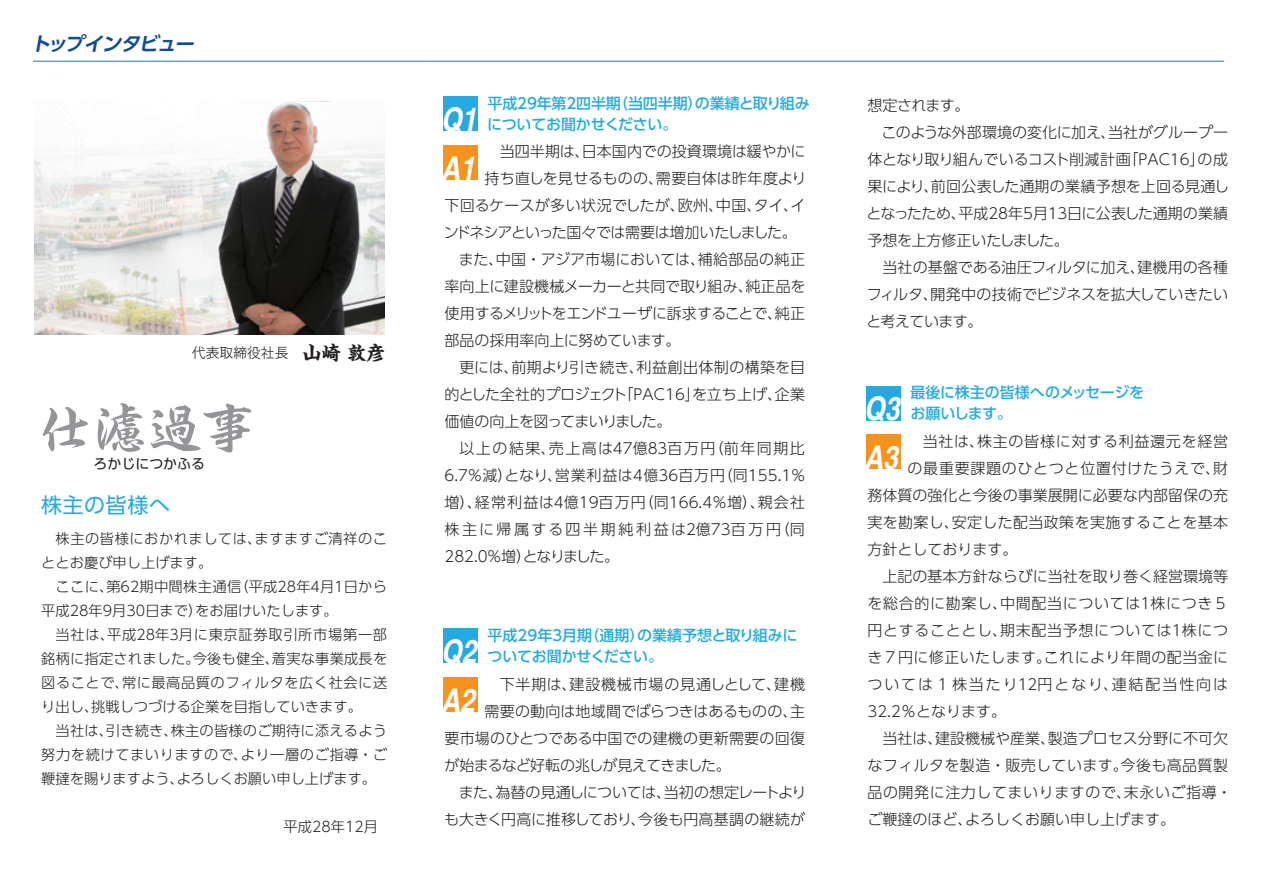
<style>
.page{position:relative;width:1263px;height:893px;background:#fff}
.page>*{position:absolute;margin:0;border:0;box-sizing:border-box;transform-origin:0 0}
.t1{font:54.6px "Hira Gyo Std N W8";color:#939598}
.t2{font:italic 700 32.7px/48.8px "Helvetica";color:#fff;scale:.81 1}
.t3{font:21px "UD Shin Go Pro";letter-spacing:.03em;color:#24aae1}
.t4{font:italic 700 19.2px "UD Shin Go Pro De";color:#0f4d91}
.t5{font:700 19.2px "Kaisho MCBK1 Pro De";color:#231f20}
.t6{font:300 15px/27px "UD Shin Go Pro";color:#231f20}
.t7{font:500 15px/21px "UD Shin Go Pro";letter-spacing:-.01em;color:#24aae1}
.t8{font:300 15px/27px "UD Shin Go Pro";letter-spacing:.045em;color:#231f20}
.t9{font:300 15px/27px "UD Shin Go Pro";letter-spacing:-.05em;color:#231f20}
.t10{font:300 15px "UD Shin Go Pro";letter-spacing:.025em;color:#231f20}
.t11{font:300 15px/27px "UD Shin Go Pro";letter-spacing:.135em;color:#231f20}
.t12{font:300 15px/27px "UD Shin Go Pro";letter-spacing:.03em;color:#231f20}
.t13{font:300 15px "UD Shin Go Pro";letter-spacing:-.045em;color:#231f20}
.t14{font:300 15px "UD Shin Go Pro";letter-spacing:.055em;color:#231f20}
.t15{font:300 15px/27px "UD Shin Go Pro";letter-spacing:.04em;color:#231f20}
.t16{font:300 15px "UD Shin Go Pro";letter-spacing:-.055em;color:#231f20}
.t17{font:300 15px "UD Shin Go Pro";letter-spacing:.125em;color:#231f20}
.t18{font:300 15px "UD Shin Go Pro";letter-spacing:-.025em;color:#231f20}
.t19{font:300 15px/27px "UD Shin Go Pro";letter-spacing:-.035em;color:#231f20}
.t20{font:300 15px "UD Shin Go Pro";letter-spacing:.05em;color:#231f20}
.t21{font:500 15px "UD Shin Go Pro";letter-spacing:-.065em;color:#24aae1}
.t22{font:300 14.25px/24px "UD Shin Go Pro";letter-spacing:.015em;color:#231f20}
.t23{font:300 14.25px/24px "UD Shin Go Pro";letter-spacing:.035em;color:#231f20}
.t24{font:300 14.25px "UD Shin Go Pro";letter-spacing:.04em;color:#231f20}
.t25{font:13.95px "UD Shin Go Pro";color:#231f20}
.t26{font:300 13.8px "Gothic MB101 Pr 5";color:#231f20}
</style>
<div class="page">
<hr style="left:425px;top:61px;width:799px;height:1px;background:#2079b0">
<hr style="left:33px;top:61px;width:392px;height:1px;background:#2079b0">
<img style="left:35px;top:101px;width:349px;height:234px">
<div style="left:443px;top:96px;width:34px;height:35px;background:#24aae1"></div>
<div style="left:443px;top:145px;width:34px;height:35px;background:#f7931d"></div>
<div style="left:443px;top:628px;width:34px;height:35px;background:#24aae1"></div>
<div style="left:443px;top:677px;width:34px;height:35px;background:#f7931d"></div>
<div style="left:866px;top:386px;width:34px;height:34px;background:#24aae1"></div>
<div style="left:866px;top:434px;width:34px;height:35px;background:#f7931d"></div>
<p class="t4" style="left:31px;top:29px;width:170px">トップインタビュー</p>
<p class="t5" style="left:302px;top:336px;width:84px">山崎敦彦</p>
<p class="t26" style="left:192px;top:341px;width:112px">代表取締役社長　</p>
<h2 class="t2" style="left:441px;top:94px;width:45px">Q1<br>1A</h2>
<p class="t7" style="left:487px;top:92px;width:192px">平成29年第2四半期<br>についてお聞かせください。</p>
<p class="t7" style="left:613px;top:92px;width:91px">（当四半期）</p>
<p class="t21" style="left:695px;top:91px;width:116px">の業績と取り組み</p>
<p class="t6" style="left:582px;top:137px;width:225px">日本国内での投資環境は緩やかに</p>
<p class="t6" style="left:500px;top:137px;width:91px">当四半期は、</p>
<p class="t6" style="left:656px;top:164px;width:152px">需要自体は昨年度より</p>
<p class="t6" style="left:484px;top:164px;width:180px">持ち直しを見せるものの、</p>
<p class="t6" style="left:444px;top:191px;width:242px">下回るケースが多い状況でしたが、</p>
<p class="t16" style="left:444px;top:220px;width:354px">ンドネシアといった国々では需要は増加いたしました。</p>
<p class="t10" style="left:698px;top:247px;width:109px">補給部品の純正</p>
<p class="t6" style="left:678px;top:191px;width:47px">欧州、</p>
<p class="t6" style="left:716px;top:191px;width:47px">中国、</p>
<p class="t6" style="left:754px;top:191px;width:53px">タイイ、</p>
<p class="t6" style="left:496px;top:245px;width:211px">中国・アジア市場においては、</p>
<p class="t6" style="left:444px;top:245px;width:60px">　また、</p>
<p class="t18" style="left:444px;top:274px;width:310px">率向上に建設機械メーカーと共同で取り組み、</p>
<p class="t6" style="left:745px;top:272px;width:62px">純正品を</p>
<p class="t13" style="left:444px;top:301px;width:339px">使用するメリットをエンドユーザに訴求することで、</p>
<p class="t6" style="left:444px;top:326px;width:238px">部品の採用率向上に努めています。</p>
<p class="t12" style="left:637px;top:353px;width:170px">利益創出体制の構築を目</p>
<p class="t6" style="left:775px;top:299px;width:32px">純正</p>
<p class="t6" style="left:511px;top:353px;width:134px">前期より引き続き、</p>
<p class="t6" style="left:444px;top:353px;width:76px">　更には、</p>
<p class="t6" style="left:867px;top:91px;width:103px">想定されます。</p>
<p class="t6" style="left:1108px;top:118px;width:122px">当社がグループ一</p>
<p class="t6" style="left:867px;top:118px;width:250px">　このような外部環境の変化に加え、</p>
<p class="t6" style="left:1123px;top:145px;width:83px">「PAC16」</p>
<p class="t6" style="left:867px;top:145px;width:363px">体となり取り組んでいるコスト削減計画<br>果により前回公表した通期の業績予想を上回る見通し</p>
<p class="t6" style="left:1197px;top:145px;width:32px">の成</p>
<p class="t6" style="left:923px;top:172px;width:16px">、</p>
<p class="t6" style="left:958px;top:199px;width:271px">平成28年5月13日に公表した通期の業績</p>
<p class="t19" style="left:866px;top:199px;width:204px">となったため、<br>予想を上方修正いたしました。</p>
<p class="t6" style="left:930px;top:253px;width:299px;text-indent:-63px">　当社の基盤である油圧フィルタに加え、<br>開発中の技術でビジネスを拡大していきたい</p>
<p class="t6" style="left:1137px;top:253px;width:92px">建機用の各種</p>
<p class="t9" style="left:866px;top:280px;width:117px">フィルタ、<br>と考えています。</p>
<p class="t7" style="left:910px;top:382px;width:235px">最後に株主の皆様へのメッセージを</p>
<p class="t9" style="left:444px;top:380px;width:229px">的とした全社的プロジェクト<br>価値の向上を図ってまいりました。</p>
<p class="t6" style="left:692px;top:380px;width:92px">を立ち上げ、</p>
<p class="t6" style="left:619px;top:380px;width:83px">「PAC16」</p>
<p class="t6" style="left:775px;top:380px;width:32px">企業</p>
<h2 class="t2" style="left:864px;top:384px;width:45px">Q3</h2>
<h1 class="t1" style="left:38px;top:386px;width:220px">仕濾過事</h1>
<p class="t7" style="left:910px;top:403px;width:103px">お願いします。</p>
<p class="t20" style="left:977px;top:429px;width:253px">株主の皆様に対する利益還元を経営</p>
<p class="t6" style="left:923px;top:427px;width:63px">当社は、</p>
<p class="t8" style="left:908px;top:454px;width:322px">の最重要課題のひとつと位置付けたうえで財、</p>
<p class="t6" style="left:867px;top:481px;width:362px">務体質の強化と今後の事業展開に必要な内部留保の充</p>
<p class="t10" style="left:952px;top:510px;width:278px">安定した配当政策を実施することを基本</p>
<p class="t6" style="left:709px;top:434px;width:98px">（前年同期比</p>
<p class="t6" style="left:549px;top:434px;width:168px">売上高は47億83百万円</p>
<p class="t6" style="left:444px;top:434px;width:113px">　以上の結果、</p>
<h2 class="t2" style="left:864px;top:433px;width:43px">3A</h2>
<p class="t25" style="left:93px;top:452px;width:113px">ろかじにつかふる</p>
<p class="t6" style="left:444px;top:461px;width:70px">6.7％減）</p>
<p class="t6" style="left:718px;top:461px;width:89px">（同155.1％</p>
<p class="t14" style="left:504px;top:463px;width:130px">となり営業利益は</p>
<p class="t6" style="left:547px;top:461px;width:16px">、</p>
<p class="t6" style="left:631px;top:461px;width:96px">４億36百万円</p>
<h3 class="t3" style="left:41px;top:488px;width:131px">株主の皆様へ</h3>
<p class="t11" style="left:444px;top:488px;width:362px">増）、<br>株主に帰属する四半期純利益は2億73百万 （円同<br>282.0％増となりました。</p>
<p class="t6" style="left:639px;top:488px;width:127px">（同166.4％増）、</p>
<p class="t14" style="left:475px;top:490px;width:172px">経常利益は4億19百万円</p>
<p class="t6" style="left:758px;top:488px;width:49px">親会社</p>
<p class="t6" style="left:867px;top:508px;width:93px">実を勘案し、</p>
<p class="t6" style="left:867px;top:535px;width:151px">方針としております。</p>
<p class="t6" style="left:867px;top:562px;width:362px">　上記の基本方針ならびに当社を取り巻く経営環境等</p>
<p class="t8" style="left:1000px;top:589px;width:230px">中間配当については1株につき５</p>
<p class="t23" style="left:255px;top:526px;width:134px">ますますご清祥のこ</p>
<p class="t23" style="left:56px;top:526px;width:207px">株主の皆様におかれましては、</p>
<p class="t22" style="left:41px;top:550px;width:172px">ととお慶び申し上げます。</p>
<p class="t22" style="left:234px;top:574px;width:154px">（平成28年4月1日から</p>
<p class="t6" style="left:516px;top:542px;width:16px">）</p>
<p class="t22" style="left:195px;top:574px;width:144px;text-indent:-154px">　ここに第、 62期中間株主通信<br>をお届けいたします。</p>
<p class="t8" style="left:1000px;top:589px;width:229px;text-indent:-133px">を総合的に勘案し、<br>期末配当予想については1株につ</p>
<p class="t22" style="left:107px;top:598px;width:282px;text-indent:-66px">平成28年9月30日まで）<br>平成28年3月に東京証券取引所市場第一部</p>
<p class="t8" style="left:867px;top:616px;width:141px">円とすることとし、</p>
<p class="t22" style="left:41px;top:622px;width:74px">　当社は、</p>
<p class="t7" style="left:488px;top:625px;width:106px">平成29年3月期</p>
<p class="t7" style="left:584px;top:625px;width:61px">（通期）</p>
<p class="t7" style="left:637px;top:625px;width:162px">の業績予想と取り組みに</p>
<h2 class="t2" style="left:441px;top:627px;width:45px">Q2</h2>
<p class="t7" style="left:487px;top:646px;width:177px">ついてお聞かせください。</p>
<p class="t10" style="left:867px;top:645px;width:185px">き７円に修正いたします。</p>
<p class="t10" style="left:1044px;top:645px;width:186px">これにより年間の配当金に</p>
<p class="t23" style="left:122px;top:646px;width:267px;text-indent:-81px">銘柄に指定されました。<br>常に最高品質のフィルタを広く社会に送</p>
<p class="t22" style="left:193px;top:646px;width:88px">今後も健全、</p>
<p class="t22" style="left:272px;top:646px;width:117px">着実な事業成長を</p>
<p class="t22" style="left:91px;top:670px;width:272px;text-indent:-50px">図ることで、<br>挑戦しつづける企業を目指していきます。</p>
<p class="t14" style="left:569px;top:672px;width:213px">建設機械市場の見通しとして、</p>
<p class="t6" style="left:774px;top:670px;width:32px">建機</p>
<p class="t6" style="left:500px;top:670px;width:78px">下半期は、</p>
<p class="t6" style="left:484px;top:697px;width:322px">需要の動向は地域間でばらつきはあるものの主、</p>
<p class="t6" style="left:444px;top:724px;width:362px">要市場のひとつである中国での建機の更新需要の回復</p>
<p class="t9" style="left:444px;top:751px;width:288px">が始まるなど好転の兆しが見えてきました。</p>
<p class="t13" style="left:664px;top:780px;width:144px">当初の想定レートより</p>
<p class="t17" style="left:867px;top:672px;width:252px">ついては１株当たり12円となり、</p>
<p class="t6" style="left:867px;top:697px;width:140px">32.2％となります。</p>
<p class="t6" style="left:1048px;top:724px;width:182px">製造プロセス分野に不可欠</p>
<p class="t17" style="left:1112px;top:672px;width:118px">連結配当性向は</p>
<h2 class="t2" style="left:441px;top:676px;width:43px">2A</h2>
<p class="t22" style="left:41px;top:694px;width:59px">り出し、</p>
<p class="t22" style="left:171px;top:718px;width:218px">株主の皆様のご期待に添えるよう</p>
<p class="t22" style="left:106px;top:718px;width:73px">引き続き、</p>
<p class="t22" style="left:41px;top:718px;width:73px">　当社は、</p>
<p class="t6" style="left:935px;top:724px;width:122px">建設機械や産業、</p>
<p class="t6" style="left:867px;top:724px;width:77px">　当社は、</p>
<p class="t24" style="left:241px;top:743px;width:148px">より一層のご指導・ご</p>
<p class="t22" style="left:177px;top:742px;width:201px;text-indent:-135px">努力を続けてまいりますので、<br>よろしくお願い申し上げます。</p>
<p class="t10" style="left:1120px;top:753px;width:109px">今後も高品質製</p>
<p class="t12" style="left:1124px;top:751px;width:109px;text-indent:-256px">なフィルタを製造・販売しています。<br>末永いご指導・</p>
<p class="t22" style="left:41px;top:766px;width:144px">鞭撻を賜りますよう、</p>
<p class="t6" style="left:495px;top:778px;width:177px">為替の見通しについては、</p>
<p class="t15" style="left:965px;top:778px;width:211px;text-indent:-98px">品の開発に注力してまいりますので、<br>よろしくお願い申し上げます。</p>
<p class="t6" style="left:444px;top:778px;width:362px">　また、<br>も大きく円高に推移しており今後も円高基調の継続が</p>
<p class="t6" style="left:867px;top:805px;width:106px">ご鞭撻のほど、</p>
<p class="t6" style="left:631px;top:805px;width:16px">、</p>
</div>
